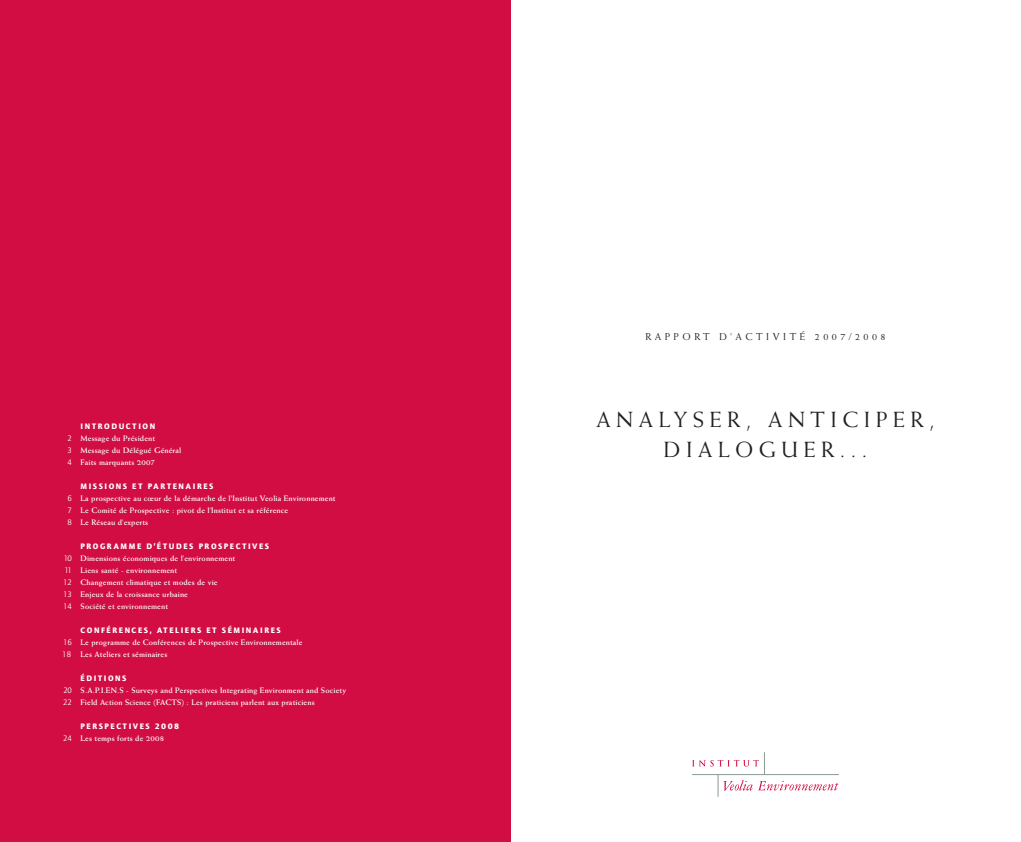
<style>
.page{position:relative;width:1021px;height:842px;background:#fff}
.page>*{position:absolute;margin:0;border:0;box-sizing:border-box;transform-origin:0 0}
.t1{font:22px/29px "Weiss";letter-spacing:.25em;color:#231f20;text-align:center}
.t2{font:10px "Weiss";letter-spacing:.35em;color:#231f20}
.t3{font:700 8px/12px "Weiss";letter-spacing:.015em;color:#fff}
.t4{font:900 8px "AT Quay Sans";letter-spacing:.19em;color:#fff}
.s1{font-family:"AT Quay Sans";font-weight:400}
</style>
<div class="page">
<div style="left:0;top:0;width:510px;height:842px;background:#d20d44"></div>
<svg style="left:758px;top:781px;width:80px;height:9px"></svg>
<svg style="left:692px;top:760px;width:66px;height:6px"></svg>
<hr style="left:692px;top:774px;width:147px;height:1px;background:#8b9b92">
<svg style="left:764px;top:752px;width:1px;height:22px"></svg>
<svg style="left:718px;top:775px;width:34px;height:22px"></svg>
<p class="t4" style="left:81px;top:422px;width:76px">INTRODUCTION</p>
<p class="t3" style="left:68px;top:433px;width:115px"><span class="s1">2</span> Message du Président<br><span class="s1">3</span> Message du Délégué Général<br><span class="s1">4</span> Faits marquants 2007</p>
<p class="t4" style="left:81px;top:482px;width:134px">MISSIONS ET PARTENAIRES</p>
<p class="t3" style="left:68px;top:493px;width:269px"><span class="s1">6</span> La prospective au cœur de la démarche de l'Institut Veolia Environnement<br><span class="s1">7</span> Le Comité de Prospective : pivot de l’Institut et sa référence<br><span class="s1">8</span> Le Réseau d’experts</p>
<p class="t4" style="left:81px;top:542px;width:190px">PROGRAMME D’ÉTUDES PROSPECTIVES</p>
<p class="t3" style="left:63px;top:553px;width:174px"><span class="s1">10</span> Dimensions économiques de l’environnement <span class="s1">11</span> Liens santé - environnement<br><span class="s1">12</span> Changement climatique et modes de vie<br><span class="s1">13</span> Enjeux de la croissance urbaine<br><span class="s1">14</span> Société et environnement</p>
<p class="t4" style="left:81px;top:626px;width:202px">CONFÉRENCES, ATELIERS ET SÉMINAIRES</p>
<p class="t3" style="left:62px;top:637px;width:242px"><span class="s1">16</span> Le programme de Conférences de Prospective Environnementale<br><span class="s1">18</span> Les Ateliers et séminaires</p>
<p class="t4" style="left:81px;top:674px;width:47px">ÉDITIONS</p>
<p class="t3" style="left:63px;top:685px;width:284px"><span class="s1">20</span> S.A.P.I.EN.S - Surveys and Perspectives Integrating Environment and Society<br><span class="s1">22</span> Field Action Science (FACTS) : Les praticiens parlent aux praticiens</p>
<p class="t4" style="left:81px;top:722px;width:100px">PERSPECTIVES 2008</p>
<p class="t3" style="left:63px;top:733px;width:103px"><span class="s1">24</span> Les temps forts de 2008</p>
<p class="t2" style="left:645px;top:333px;width:242px">RAPPORT D’ACTIVITÉ 2007/2008</p>
<h1 class="t1" style="left:596px;top:407px;width:339px">ANALYSER, ANTICIPER,<br>DIALOGUER...</h1>
</div>
